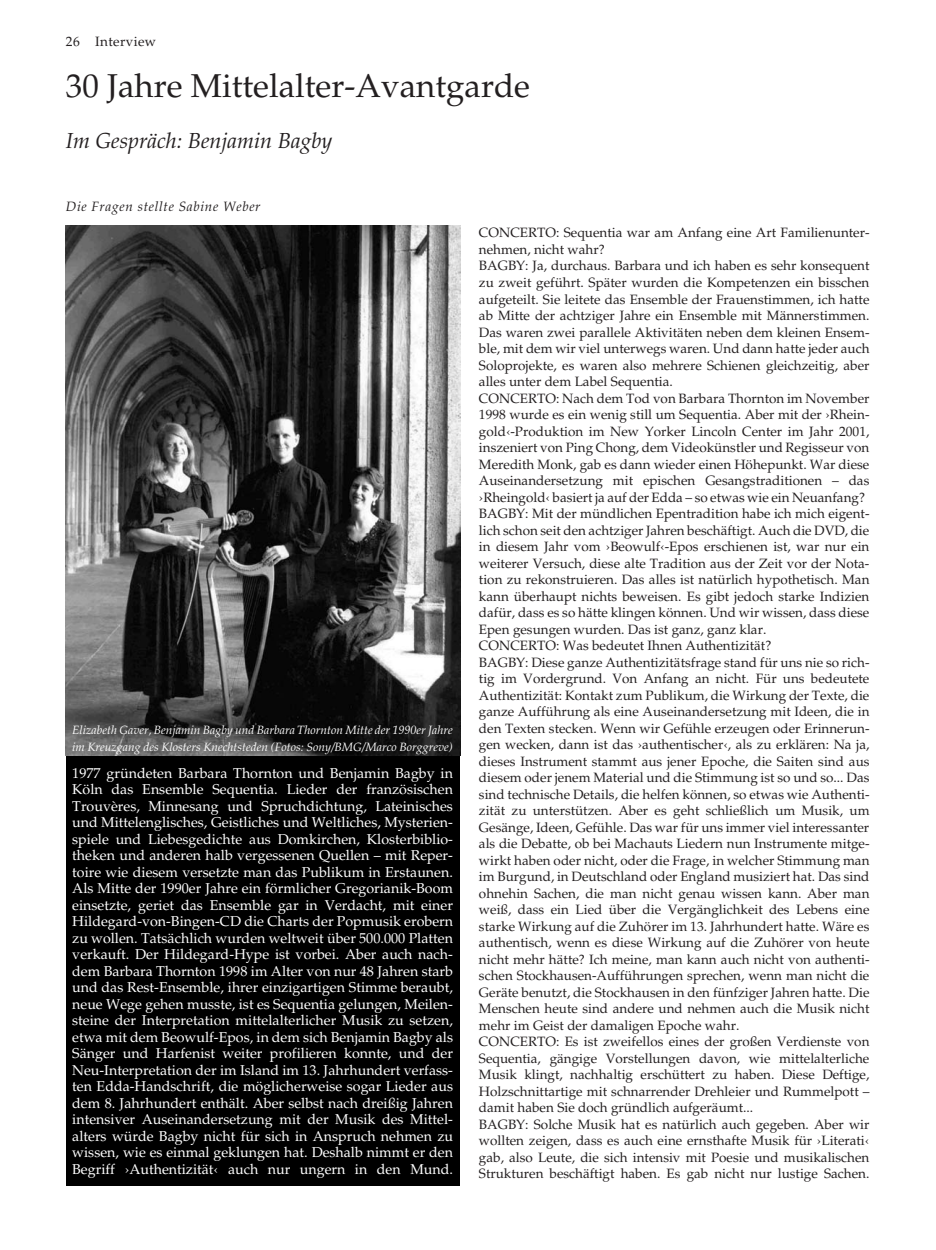
<style>
.page{position:relative;width:936px;height:1250px;background:#fff}
.page>*{position:absolute;margin:0;border:0;box-sizing:border-box;transform-origin:0 0}
.t1{font:33px "Palatino";color:#231f20}
.t2{font:italic 21.75px "Palatino";color:#231f20}
.t3{font:14.25px/16.5px "Palatino";color:#fff;text-align:justify}
.t4{font:13.5px/16.5px "Palatino";color:#231f20}
.t5{font:italic 13.5px "Palatino";letter-spacing:.05em;color:#231f20}
.t6{font:13.5px "Palatino";letter-spacing:.03em;color:#231f20}
.t7{font:italic 12px/16.5px "Palatino";color:#fff}
</style>
<div class="page">
<div style="left:66px;top:226px;width:393px;height:959px;background:#000"></div>
<img style="left:66px;top:226px;width:394px;height:529px">
<p class="t6" style="left:66px;top:36px;width:92px">26 Interview</p>
<h1 class="t1" style="left:66px;top:73px;width:466px">30 Jahre Mittelalter-Avantgarde</h1>
<h2 class="t2" style="left:66px;top:132px;width:268px">Im Gespräch: Benjamin Bagby</h2>
<p class="t5" style="left:66px;top:201px;width:196px">Die Fragen stellte Sabine Weber</p>
<p class="t7" style="left:72px;top:723px;width:382px">Elizabeth Gaver, Benjamin Bagby und Barbara Thornton Mitte der 1990er Jahre im Kreuzgang des Klosters Knechtsteden (Fotos: Sony/BMG/Marco Borggreve)</p>
<p class="t3" style="left:72px;top:766px;width:382px">1977 gründeten Barbara Thornton und Benjamin Bagby in Köln das Ensemble Sequentia. Lieder der französischen Trouvères, Minnesang und Spruchdichtung, Lateinisches und Mittelenglisches, Geistliches und Weltliches, Mysterien&shy;spiele und Liebesgedichte aus Domkirchen, Klosterbiblio&shy;theken und anderen halb vergessenen Quellen – mit Reper&shy;toire wie diesem versetzte man das Publikum in Erstaunen.<br>Als Mitte der 1990er Jahre ein förmlicher Gregorianik-Boom einsetzte, geriet das Ensemble gar in Verdacht, mit einer Hildegard-von-Bingen-CD die Charts der Popmusik erobern zu wollen. Tatsächlich wurden weltweit über 500.000 Platten verkauft. Der Hildegard-Hype ist vorbei. Aber auch nach&shy;dem Barbara Thornton 1998 im Alter von nur 48 Jahren starb und das Rest-Ensemble, ihrer einzigartigen Stimme beraubt, neue Wege gehen musste, ist es Sequentia gelungen, Meilen&shy;steine der Interpretation mittelalterlicher Musik zu setzen, etwa mit dem Beowulf-Epos, in dem sich Benjamin Bagby als Sänger und Harfenist weiter profilieren konnte, und der Neu-Interpretation der im Island im 13. Jahrhundert verfass&shy;ten Edda-Handschrift, die möglicherweise sogar Lieder aus dem 8. Jahrhundert enthält. Aber selbst nach dreißig Jahren intensiver Auseinandersetzung mit der Musik des Mittel&shy;alters würde Bagby nicht für sich in Anspruch nehmen zu wissen, wie es einmal geklungen hat. Deshalb nimmt er den Begriff ›Authentizität‹ auch nur ungern in den Mund.</p>
<p class="t4" style="left:479px;top:226px;width:392px">CONCERTO: Sequentia war am Anfang eine Art Familienunter&shy;nehmen, nicht wahr?<br>BAGBY: Ja, durchaus. Barbara und ich haben es sehr konsequent zu zweit geführt. Später wurden die Kompetenzen ein bisschen aufgeteilt. Sie leitete das Ensemble der Frauenstimmen, ich hatte ab Mitte der achtziger Jahre ein Ensemble mit Männerstimmen.<br>Das waren zwei parallele Aktivitäten neben dem kleinen Ensem&shy;ble, mit dem wir viel unterwegs waren. Und dann hatte jeder auch Soloprojekte, es waren also mehrere Schienen gleichzeitig, aber alles unter dem Label Sequentia.<br>CONCERTO: Nach dem Tod von Barbara Thornton im November 1998 wurde es ein wenig still um Sequentia. Aber mit der ›Rhein&shy;gold‹-Produktion im New Yorker Lincoln Center im Jahr 2001, inszeniert von Ping Chong, dem Videokünstler und Regisseur von Meredith Monk, gab es dann wieder einen Höhepunkt. War diese Auseinandersetzung mit epischen Gesangstraditionen – das ›Rheingold‹ basiert ja auf der Edda – so etwas wie ein Neuanfang?<br>BAGBY: Mit der mündlichen Epentradition habe ich mich eigent&shy;lich schon seit den achtziger Jahren beschäftigt. Auch die DVD, die in diesem Jahr vom ›Beowulf‹-Epos erschienen ist, war nur ein weiterer Versuch, diese alte Tradition aus der Zeit vor der Nota&shy;tion zu rekonstruieren. Das alles ist natürlich hypothetisch. Man kann überhaupt nichts beweisen. Es gibt jedoch starke Indizien dafür, dass es so hätte klingen können. Und wir wissen, dass diese Epen gesungen wurden. Das ist ganz, ganz klar.<br>CONCERTO: Was bedeutet Ihnen Authentizität?<br>BAGBY: Diese ganze Authentizitätsfrage stand für uns nie so rich&shy;tig im Vordergrund. Von Anfang an nicht. Für uns bedeutete Authentizität: Kontakt zum Publikum, die Wirkung der Texte, die ganze Aufführung als eine Auseinandersetzung mit Ideen, die in den Texten stecken. Wenn wir Gefühle erzeugen oder Erinnerun&shy;gen wecken, dann ist das ›authentischer‹, als zu erklären: Na ja, dieses Instrument stammt aus jener Epoche, die Saiten sind aus diesem oder jenem Material und die Stimmung ist so und so... Das sind technische Details, die helfen können, so etwas wie Authenti&shy;zität zu unterstützen. Aber es geht schließlich um Musik, um Gesänge, Ideen, Gefühle. Das war für uns immer viel interessanter als die Debatte, ob bei Machauts Liedern nun Instrumente mitge&shy;wirkt haben oder nicht, oder die Frage, in welcher Stimmung man im Burgund, in Deutschland oder England musiziert hat. Das sind ohnehin Sachen, die man nicht genau wissen kann. Aber man weiß, dass ein Lied über die Vergänglichkeit des Lebens eine starke Wirkung auf die Zuhörer im 13. Jahrhundert hatte. Wäre es authentisch, wenn es diese Wirkung auf die Zuhörer von heute nicht mehr hätte? Ich meine, man kann auch nicht von authenti&shy;schen Stockhausen-Aufführungen sprechen, wenn man nicht die Geräte benutzt, die Stockhausen in den fünfziger Jahren hatte. Die Menschen heute sind andere und nehmen auch die Musik nicht mehr im Geist der damaligen Epoche wahr.<br>CONCERTO: Es ist zweifellos eines der großen Verdienste von Sequentia, gängige Vorstellungen davon, wie mittelalterliche Musik klingt, nachhaltig erschüttert zu haben. Diese Deftige, Holzschnittartige mit schnarrender Drehleier und Rummelpott – damit haben Sie doch gründlich aufgeräumt...<br>BAGBY: Solche Musik hat es natürlich auch gegeben. Aber wir wollten zeigen, dass es auch eine ernsthafte Musik für ›Literati‹ gab, also Leute, die sich intensiv mit Poesie und musikalischen Strukturen beschäftigt haben. Es gab nicht nur lustige Sachen.</p>
</div>
